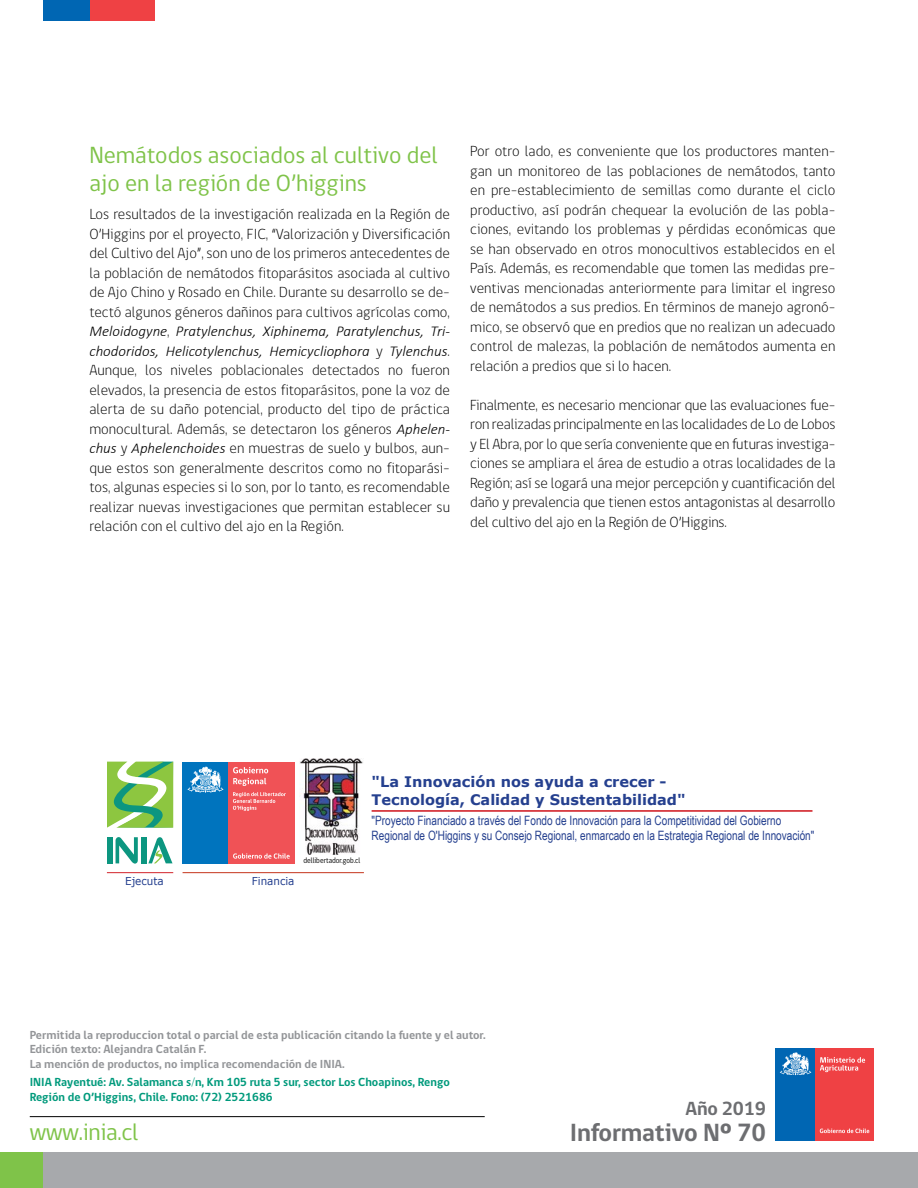
<style>
.page{position:relative;width:918px;height:1188px;background:#fff}
.page>*{position:absolute;margin:0;border:0;box-sizing:border-box;transform-origin:0 0}
.t1{font:700 25.5px "gob CL";letter-spacing:-.01em;color:#6d6e71}
.t2{font:24px/28.8px "gob CL";color:#7fc349}
.t3{font:700 19.5px "gob CL";letter-spacing:-.01em;color:#6d6e71}
.t4{font:300 15px/19.5px "gob CL";color:#000;text-align:justify}
.t5{font:italic 300 15px/19.5px "Calibri";color:#000}
.t6{font:700 14.55px/17.4px "Verdana";color:#25408f}
.t7{font:12.9px/15.5px "Arial Narrow";color:#25408f;scale:.95 1}
.t8{font:700 12px/14.4px "gob CL";color:#939598}
.t9{font:700 12px/14.4px "gob CL";color:#009a7c}
.t10{font:10.95px "Verdana";color:#25408f;scale:.95 1}
.t11{font:8.1px "gob CL";color:#000;scale:.89 1}
.s1{font-family:"gob CL";font-style:normal}
.s2{font-family:"Calibri";font-style:italic}
</style>
<div class="page">
<div style="left:775px;top:1048px;width:41px;height:93px;background:#0066b3"></div>
<div style="left:816px;top:1048px;width:58px;height:93px;background:#ef4144"></div>
<svg style="left:780px;top:1052px;width:31px;height:23px"></svg>
<svg style="left:820px;top:1057px;width:45px;height:15px"></svg>
<svg style="left:820px;top:1129px;width:49px;height:4px"></svg>
<div style="left:90px;top:0;width:65px;height:21px;background:#ef4144"></div>
<div style="left:43px;top:0;width:47px;height:21px;background:#0066b3"></div>
<div style="left:43px;top:1152px;width:875px;height:36px;background:#a7a9ac"></div>
<div style="left:0;top:1152px;width:43px;height:36px;background:#7fc349"></div>
<hr style="left:30px;top:1116px;width:455px;height:1px;background:#000">
<svg style="left:116px;top:837px;width:22px;height:27px"></svg>
<div style="left:107px;top:837px;width:6px;height:26px;background:#0c9680"></div>
<div style="left:141px;top:837px;width:6px;height:26px;background:#0c9680"></div>
<svg style="left:148px;top:837px;width:25px;height:26px"></svg>
<svg style="left:107px;top:762px;width:66px;height:66px;background:#8ac76c"></svg>
<div style="left:183px;top:762px;width:46px;height:102px;background:#0074be"></div>
<div style="left:229px;top:762px;width:66px;height:102px;background:#f05256"></div>
<svg style="left:188px;top:767px;width:35px;height:26px"></svg>
<svg style="left:233px;top:767px;width:35px;height:19px"></svg>
<svg style="left:233px;top:853px;width:57px;height:6px"></svg>
<svg style="left:233px;top:792px;width:53px;height:19px"></svg>
<hr style="left:107px;top:872px;width:66px;height:1px;background:#d2232a">
<hr style="left:372px;top:810px;width:440px;height:2px;background:#d2232a">
<img style="left:300px;top:759px;width:63px;height:96px">
<hr style="left:183px;top:872px;width:181px;height:1px;background:#c5351c">
<h2 class="t2" style="left:89px;top:141px;width:350px">Nemátodos asociados al cultivo del ajo en la región de O’higgins</h2>
<p class="t4" style="left:89px;top:205px;width:362px">Los resultados de la investigación realizada en la Región de O’Higgins por el proyecto, FIC, “Valorización y Diversificación del Cultivo del Ajo”, son uno de los primeros antecedentes de la población de nemátodos fitoparásitos asociada al cultivo de Ajo Chino y Rosado en Chile. Durante su desarrollo se de&shy;tectó algunos géneros dañinos para cultivos agrícolas como,</p>
<p class="t5" style="left:89px;top:321px;width:362px">Meloidogyne<span class="s1">,</span> Pratylenchus, Xiphinema, Paratylenchus, Tri&shy;chodoridos, Helicotylenchus, Hemicycliophora <span class="s1">y</span> Tylenchus<span class="s1">.</span></p>
<p class="t4" style="left:89px;top:361px;width:362px">Aunque, los niveles poblacionales detectados no fueron elevados, la presencia de estos fitoparásitos, pone la voz de alerta de su daño potencial, producto del tipo de práctica monocultural. Además, se detectaron los géneros <span class="s2">Aphelen&shy;chus</span> y <span class="s2">Aphelenchoides</span> en muestras de suelo y bulbos, aun&shy;que estos son generalmente descritos como no fitoparási&shy;tos, algunas especies si lo son, por lo tanto, es recomendable realizar nuevas investigaciones que permitan establecer su relación con el cultivo del ajo en la Región.</p>
<p class="t4" style="left:470px;top:142px;width:367px">Por otro lado, es conveniente que los productores manten&shy;gan un monitoreo de las poblaciones de nemátodos, tanto en pre-establecimiento de semillas como durante el ciclo productivo, así podrán chequear la evolución de las pobla&shy;ciones, evitando los problemas y pérdidas económicas que se han observado en otros monocultivos establecidos en el País. Además, es recomendable que tomen las medidas pre&shy;ventivas mencionadas anteriormente para limitar el ingreso de nemátodos a sus predios. En términos de manejo agronó&shy;mico, se observó que en predios que no realizan un adecuado control de malezas, la población de nemátodos aumenta en relación a predios que si lo hacen.</p>
<p class="t4" style="left:470px;top:395px;width:367px">Finalmente, es necesario mencionar que las evaluaciones fue&shy;ron realizadas principalmente en las localidades de Lo de Lobos y El Abra, por lo que sería conveniente que en futuras investiga&shy;ciones se ampliara el área de estudio a otras localidades de la Región; así se logará una mejor percepción y cuantificación del daño y prevalencia que tienen estos antagonistas al desarrollo del cultivo del ajo en la Región de O’Higgins.</p>
<p class="t10" style="left:125px;top:874px;width:42px">Ejecuta</p>
<p class="t10" style="left:252px;top:874px;width:46px">Financia</p>
<p class="t11" style="left:303px;top:855px;width:66px">dellibertador.gob.cl</p>
<p class="t6" style="left:372px;top:773px;width:316px">"La Innovación nos ayuda a crecer -<br>Tecnología, Calidad y Sustentabilidad"</p>
<p class="t7" style="left:372px;top:812px;width:468px">"Proyecto Financiado a través del Fondo de Innovación para la Competitividad del Gobierno<br>Regional de O'Higgins y su Consejo Regional, enmarcado en la Estrategia Regional de Innovación"</p>
<p class="t8" style="left:30px;top:1028px;width:457px">Permitida la reproduccion total o parcial de esta publicación citando la fuente y el autor.<br>Edición texto: Alejandra Catalán F.<br>La mención de productos, no implica recomendación de INIA.</p>
<p class="t9" style="left:30px;top:1075px;width:422px">INIA Rayentué: Av. Salamanca s/n, Km 105 ruta 5 sur, sector Los Choapinos, Rengo<br>Región de O’Higgins, Chile. Fono: (72) 2521686</p>
<h3 class="t3" style="left:686px;top:1095px;width:82px">Año 2019</h3>
<h2 class="t2" style="left:30px;top:1119px;width:110px">www.inia.cl</h2>
<h1 class="t1" style="left:570px;top:1115px;width:198px">Informativo Nº 70</h1>
</div>
